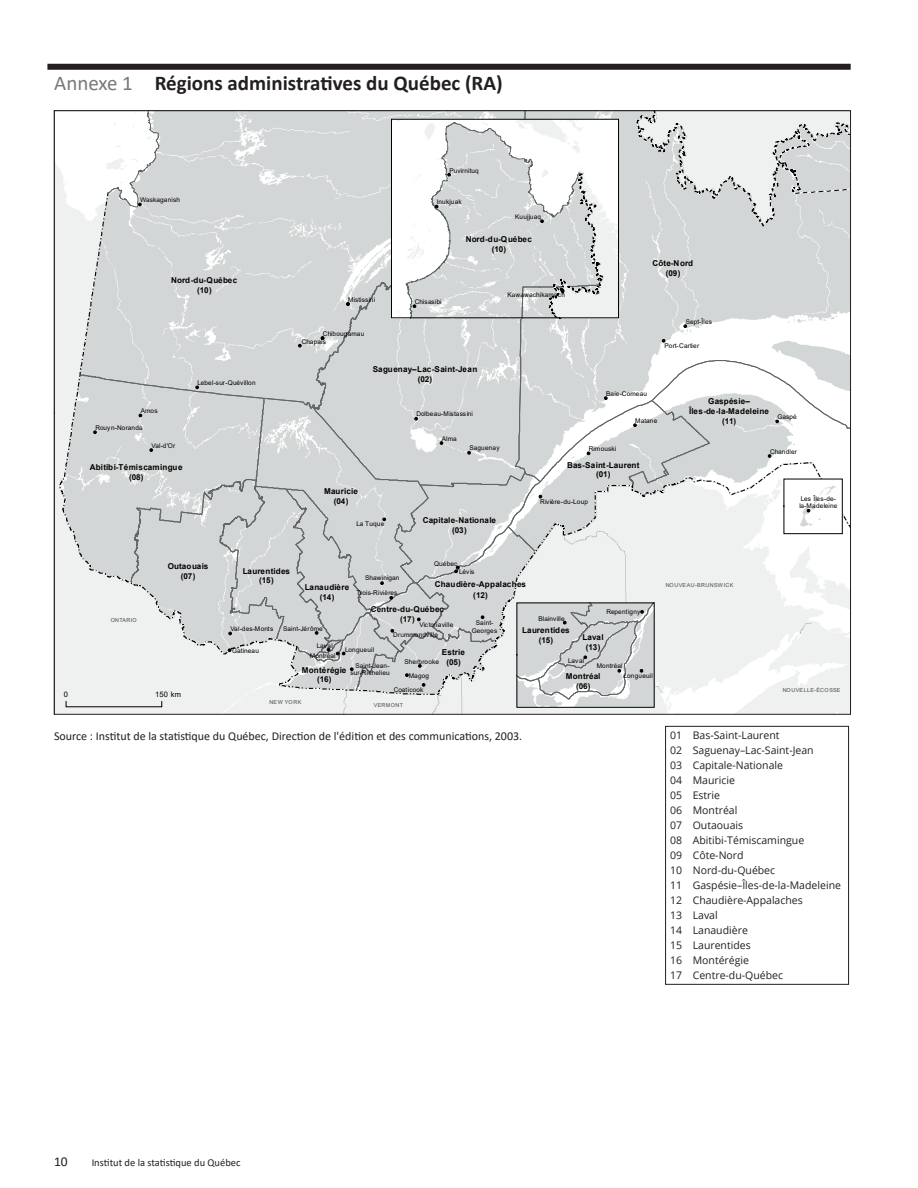
<style>
.page{position:relative;width:918px;height:1188px;background:#fff}
.page>*{position:absolute;margin:0;border:0;box-sizing:border-box;transform-origin:0 0}
.t1{font:700 21px "Calibri";color:#231f20}
.t2{font:13.5px "Calibri";color:#231f20}
.t3{font:12px "Calibri";color:#231f20}
.t4{font:10.5px/15px "Open Sans";color:#231f20}
.t5{font:10.5px "Calibri";color:#231f20}
.t6{font:700 8.1px/9.8px "Arial";letter-spacing:.01em;color:#000;text-align:center}
.t7{font:700 8.1px/9.8px "Arial";letter-spacing:.045em;color:#000;text-align:center}
.t8{font:7.5px "Arial";color:#000}
.t9{font:6.45px/7.6px "Arial";letter-spacing:.03em;color:#000;text-align:center}
.t10{font:6.45px "Arial";color:#000}
.t11{font:5.4px "Arial";letter-spacing:.07em;color:#4a4c4c}
.t12{font:5.4px "Arial";letter-spacing:.045em;color:#4a4c4c}
.t13{font:5.4px "Arial";letter-spacing:.03em;color:#4a4c4c}
.s1{font-weight:400;color:#76787b}
</style>
<div class="page">
<svg style="left:59px;top:113px;width:790px;height:595px;background:#dbdedd"></svg>
<div style="left:47px;top:64px;width:804px;height:6px;background:#231f20"></div>
<div style="left:665px;top:726px;width:184px;height:259px;border:1px solid #231f20"></div>
<h1 class="t1" style="left:54px;top:68px;width:450px"><span class="s1">Annexe 1</span> Régions administratives du Québec (RA)</h1>
<p class="t9" style="left:140px;top:196px;width:41px">Waskaganish</p>
<p class="t6" style="left:171px;top:275px;width:68px;line-height:10.4px">Nord-du-Québec (10)</p>
<p class="t9" style="left:141px;top:407px;width:18px">Amos</p>
<p class="t9" style="left:95px;top:424px;width:49px">Rouyn-Noranda</p>
<p class="t9" style="left:152px;top:442px;width:25px">Val-d'Or</p>
<p class="t7" style="left:90px;top:462px;width:94px">Abitibi-Témiscamingue (08)</p>
<p class="t9" style="left:197px;top:379px;width:60px">Lebel-sur-Quévillon</p>
<p class="t6" style="left:168px;top:561px;width:42px">Outaouais (07)</p>
<p class="t6" style="left:243px;top:566px;width:49px">Laurentides (15)</p>
<p class="t9" style="left:449px;top:167px;width:31px">Puvirnituq</p>
<p class="t9" style="left:437px;top:198px;width:26px">Inukjuak</p>
<p class="t9" style="left:515px;top:213px;width:27px">Kuujjuaq</p>
<p class="t10" style="left:348px;top:295px;width:28px">Mistissini</p>
<p class="t9" style="left:323px;top:330px;width:43px">Chibougamau</p>
<p class="t9" style="left:302px;top:338px;width:26px">Chapais</p>
<p class="t9" style="left:415px;top:298px;width:28px">Chisasibi</p>
<p class="t6" style="left:466px;top:234px;width:68px;line-height:10.4px">Nord-du-Québec (10)</p>
<p class="t9" style="left:507px;top:291px;width:59px">Kawawachikamach</p>
<p class="t7" style="left:373px;top:364px;width:106px">Saguenay–Lac-Saint-Jean (02)</p>
<p class="t9" style="left:416px;top:410px;width:58px">Dolbeau-Mistassini</p>
<p class="t9" style="left:442px;top:434px;width:16px">Alma</p>
<p class="t9" style="left:469px;top:444px;width:32px">Saguenay</p>
<p class="t6" style="left:653px;top:259px;width:42px">Côte-Nord (09)</p>
<p class="t9" style="left:686px;top:318px;width:28px">Sept-Îles</p>
<p class="t9" style="left:665px;top:341px;width:36px">Port-Cartier</p>
<p class="t9" style="left:606px;top:390px;width:42px">Baie-Comeau</p>
<p class="t9" style="left:589px;top:445px;width:29px">Rimouski</p>
<p class="t9" style="left:635px;top:417px;width:24px">Matane</p>
<p class="t6" style="left:689px;top:397px;width:81px">Gaspésie–<br>Îles-de-la-Madeleine (11)</p>
<p class="t9" style="left:778px;top:413px;width:21px">Gaspé</p>
<p class="t9" style="left:770px;top:447px;width:29px">Chandler</p>
<p class="t6" style="left:324px;top:487px;width:35px">Mauricie (04)</p>
<p class="t9" style="left:356px;top:520px;width:29px">La Tuque</p>
<p class="t9" style="left:365px;top:574px;width:36px">Shawinigan</p>
<p class="t6" style="left:305px;top:582px;width:46px">Lanaudière (14)</p>
<p class="t9" style="left:356px;top:589px;width:43px">Trois-Rivières</p>
<p class="t6" style="left:423px;top:515px;width:75px">Capitale-Nationale (03)</p>
<p class="t9" style="left:434px;top:560px;width:25px">Québec</p>
<p class="t9" style="left:459px;top:568px;width:17px">Lévis</p>
<p class="t6" style="left:435px;top:579px;width:93px;line-height:10.8px">Chaudière-Appalaches (12)</p>
<p class="t6" style="left:567px;top:460px;width:74px">Bas-Saint-Laurent (01)</p>
<p class="t9" style="left:540px;top:498px;width:49px">Rivière-du-Loup</p>
<p class="t11" style="left:666px;top:582px;width:69px">NOUVEAU-BRUNSWICK</p>
<p class="t9" style="left:799px;top:495px;width:40px;text-align:left">Les Îles-de&shy;la-Madeleine</p>
<p class="t13" style="left:111px;top:617px;width:27px">ONTARIO</p>
<p class="t8" style="left:64px;top:689px;width:6px">0</p>
<p class="t8" style="left:155px;top:689px;width:27px">150 km</p>
<p class="t9" style="left:231px;top:625px;width:44px">Val-des-Monts</p>
<p class="t9" style="left:232px;top:647px;width:28px">Gatineau</p>
<p class="t9" style="left:283px;top:625px;width:41px">Saint-Jérôme</p>
<p class="t6" style="left:371px;top:604px;width:75px;line-height:10.4px">Centre-du-Québec (17)</p>
<p class="t9" style="left:420px;top:621px;width:35px">Victoriaville</p>
<p class="t9" style="left:393px;top:631px;width:46px">Drummondville</p>
<p class="t9" style="left:472px;top:619px;width:27px">Saint-<br>Georges</p>
<p class="t9" style="left:317px;top:642px;width:18px">Laval</p>
<p class="t9" style="left:345px;top:646px;width:31px">Longueuil</p>
<p class="t9" style="left:351px;top:662px;width:41px;text-align:right">Saint-Jean&shy;sur-Richelieu</p>
<p class="t6" style="left:442px;top:648px;width:24px">Estrie (05)</p>
<p class="t9" style="left:310px;top:652px;width:27px">Montréal</p>
<p class="t9" style="left:405px;top:658px;width:36px">Sherbrooke</p>
<p class="t9" style="left:409px;top:671px;width:22px">Magog</p>
<p class="t9" style="left:394px;top:686px;width:31px">Coaticook</p>
<p class="t6" style="left:302px;top:665px;width:46px">Montérégie (16)</p>
<p class="t11" style="left:270px;top:698px;width:33px">NEW YORK</p>
<p class="t11" style="left:374px;top:701px;width:31px">VERMONT</p>
<p class="t9" style="left:539px;top:615px;width:28px">Blainville</p>
<p class="t6" style="left:522px;top:626px;width:49px">Laurentides (15)</p>
<p class="t9" style="left:606px;top:608px;width:36px">Repentigny</p>
<p class="t6" style="left:583px;top:633px;width:23px">Laval (13)</p>
<p class="t9" style="left:568px;top:657px;width:18px">Laval</p>
<p class="t9" style="left:597px;top:662px;width:27px">Montréal</p>
<p class="t6" style="left:566px;top:672px;width:36px">Montréal (06)</p>
<p class="t9" style="left:624px;top:672px;width:31px">Longueuil</p>
<p class="t12" style="left:783px;top:686px;width:59px">NOUVELLE-ÉCOSSE</p>
<h3 class="t3" style="left:54px;top:728px;width:470px">Source : Institut de la statistique du Québec, Direction de l'édition et des communications, 2003.</h3>
<p class="t4" style="left:670px;top:727px;width:172px">01 Bas-Saint-Laurent<br>02 Saguenay–Lac-Saint-Jean<br>03 Capitale-Nationale<br>04 Mauricie<br>05 Estrie<br>06 Montréal<br>07 Outaouais<br>08 Abitibi-Témiscamingue<br>09 Côte-Nord<br>10 Nord-du-Québec<br>11 Gaspésie–Îles-de-la-Madeleine<br>12 Chaudière-Appalaches<br>13 Laval<br>14 Lanaudière<br>15 Laurentides<br>16 Montérégie<br>17 Centre-du-Québec</p>
<h2 class="t2" style="left:54px;top:1152px;width:15px">10</h2>
<h3 class="t5" style="left:92px;top:1155px;width:150px">Institut de la statistique du Québec</h3>
</div>
